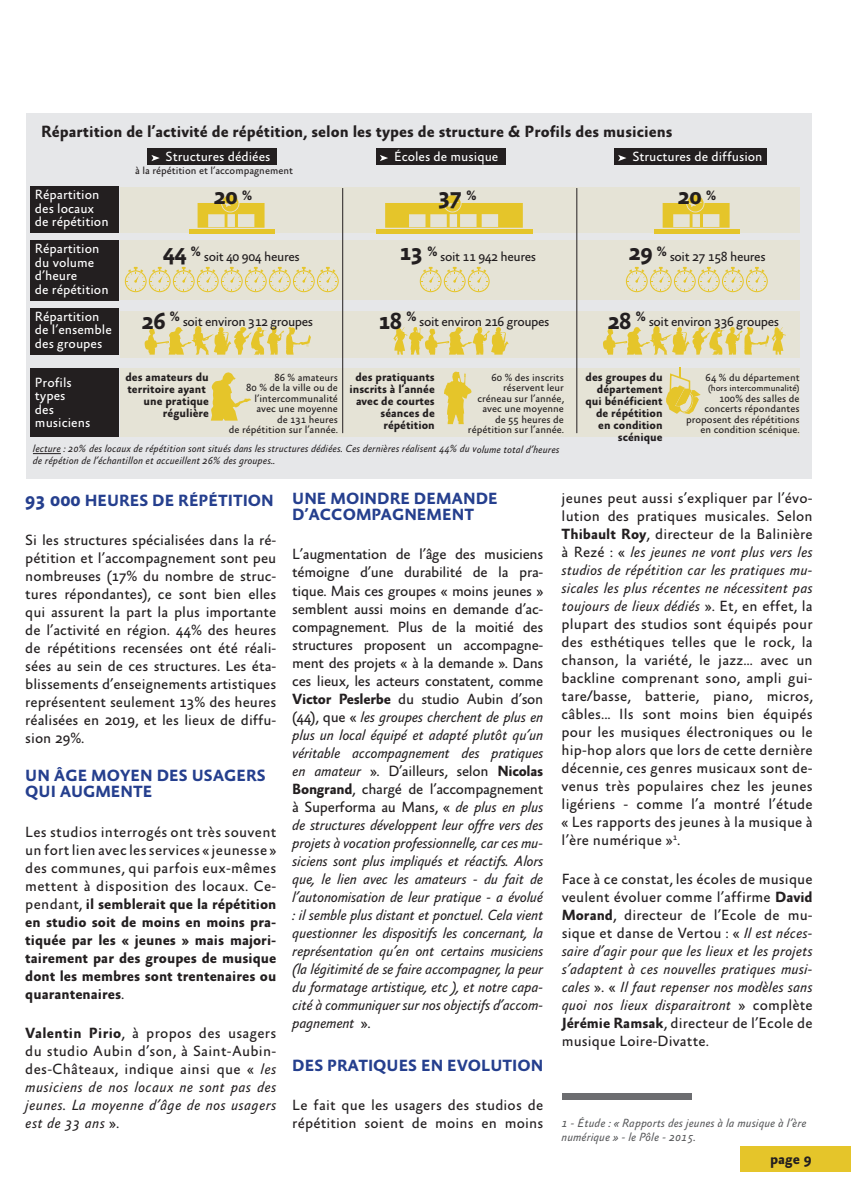
<style>
.page{position:relative;width:851px;height:1191px;background:#fff}
.page>*{position:absolute;margin:0;border:0;box-sizing:border-box;transform-origin:0 0}
.t1{font:700 23.7px "Absara Sans";color:#231f20}
.t2{font:700 16.5px/16.5px "Absara Sans";color:#253f8e}
.t3{font:700 16.5px "Absara Sans";color:#231f20}
.t4{font:15px/18px "Absara Sans";letter-spacing:.01em;color:#231f20;text-align:justify}
.t5{font:italic 15px/18px "Absara Sans";letter-spacing:-.02em;color:#231f20;text-align:justify}
.t6{font:700 15px/18px "Absara Sans";color:#231f20;text-align:justify}
.t7{font:13.5px/13.5px "Absara Sans";color:#fff}
.t8{font:13.5px "Absara Sans";letter-spacing:-.03em;color:#231f20}
.t9{font:700 12px/12px "Absara Sans";color:#231f20;text-align:right}
.t10{font:italic 12px/14.4px "Absara Sans";color:#57585a}
.t11{font:10.5px/10.5px "Absara Sans";color:#231f20;text-align:right}
.t12{font:italic 10.5px/11.9px "Absara Sans";color:#231f20}
.t13{font:9px "Absara Sans";color:#231f20}
.s1{font-weight:700;font-size:23.7px}
.s2{font-size:19.5px}
.s3{font-weight:400}
.s4{font-weight:700}
.s5{font-style:italic}
.s6{font-style:normal}
.s7{font-weight:700;font-style:normal}
</style>
<div class="page">
<div style="left:27px;top:113px;width:784px;height:365px;background:#e6e7e9"></div>
<div style="left:120px;top:187px;width:679px;height:46px;background:#e5e3d6"></div>
<div style="left:120px;top:240px;width:679px;height:59px;background:#e5e3d6"></div>
<div style="left:120px;top:311px;width:679px;height:46px;background:#e5e3d6"></div>
<div style="left:120px;top:368px;width:679px;height:68px;background:#e5e3d6"></div>
<hr style="left:576px;top:188px;width:1px;height:245px;background:#231f20">
<hr style="left:342px;top:188px;width:1px;height:245px;background:#231f20">
<div style="left:147px;top:148px;width:130px;height:16px;background:#231f20"></div>
<svg style="left:151px;top:155px;width:9px;height:6px"></svg>
<div style="left:614px;top:148px;width:152px;height:16px;background:#231f20"></div>
<svg style="left:618px;top:155px;width:8px;height:6px"></svg>
<div style="left:376px;top:148px;width:129px;height:16px;background:#231f20"></div>
<svg style="left:380px;top:155px;width:8px;height:6px"></svg>
<div style="left:30px;top:187px;width:89px;height:46px;background:#231f20"></div>
<hr style="left:654px;top:229px;width:85px;height:4px;background:#e5c52a">
<svg style="left:662px;top:195px;width:67px;height:33px"></svg>
<hr style="left:189px;top:229px;width:85px;height:4px;background:#e5c52a">
<svg style="left:197px;top:195px;width:67px;height:33px"></svg>
<hr style="left:376px;top:229px;width:156px;height:4px;background:#e5c52a">
<svg style="left:385px;top:195px;width:137px;height:33px"></svg>
<div style="left:30px;top:240px;width:89px;height:60px;background:#231f20"></div>
<svg style="left:419px;top:267px;width:70px;height:25px"></svg>
<svg style="left:125px;top:267px;width:214px;height:25px"></svg>
<svg style="left:625px;top:267px;width:142px;height:25px"></svg>
<div style="left:30px;top:308px;width:89px;height:46px;background:#231f20"></div>
<svg style="left:144px;top:326px;width:167px;height:29px"></svg>
<svg style="left:603px;top:326px;width:182px;height:29px"></svg>
<svg style="left:393px;top:327px;width:115px;height:28px"></svg>
<div style="left:30px;top:368px;width:89px;height:68px;background:#231f20"></div>
<svg style="left:211px;top:372px;width:40px;height:48px"></svg>
<svg style="left:444px;top:371px;width:27px;height:53px"></svg>
<svg style="left:666px;top:368px;width:34px;height:46px"></svg>
<svg style="left:33px;top:453px;width:28px;height:1px"></svg>
<div style="left:561px;top:1093px;width:130px;height:6px;background:#6c6d70"></div>
<div style="left:740px;top:1146px;width:110px;height:25px;background:#e5c52a"></div>
<p class="t3" style="left:41px;top:123px;width:632px">Répartition de l’activité de répétition, selon les types de structure &amp; Profils des musiciens</p>
<p class="t7" style="left:165px;top:151px;width:106px">Structures dédiées</p>
<p class="t7" style="left:394px;top:151px;width:106px">Écoles de musique</p>
<p class="t7" style="left:632px;top:151px;width:132px">Structures de diffusion</p>
<p class="t11" style="left:135px;top:165px;width:159px">à la répétition et l’accompagnement</p>
<p class="t7" style="left:35px;top:189px;width:75px">Répartition des locaux de répétition</p>
<h1 class="t1" style="left:214px;top:183px;width:40px">20 <sup>%</sup></h1>
<h1 class="t1" style="left:438px;top:183px;width:40px">37 <sup>%</sup></h1>
<h1 class="t1" style="left:677px;top:183px;width:40px">20 <sup>%</sup></h1>
<p class="t7" style="left:35px;top:242px;width:75px">Répartition du volume d’heure<br>de répétition</p>
<p class="t8" style="left:163px;top:249px;width:138px"><span class="s1">44</span> <sup>%</sup> soit 40 904 heures</p>
<p class="t8" style="left:399px;top:249px;width:138px"><span class="s1">13</span> <sup>%</sup> soit 11 942 heures</p>
<p class="t8" style="left:628px;top:249px;width:138px"><span class="s1">29</span> <sup>%</sup> soit 27 158 heures</p>
<p class="t7" style="left:35px;top:310px;width:78px">Répartition de l’ensemble des groupes</p>
<p class="t8" style="left:142px;top:314px;width:173px"><span class="s1">26</span> <sup>%</sup> soit environ 312 groupes</p>
<p class="t8" style="left:378px;top:314px;width:173px"><span class="s1">18</span> <sup>%</sup> soit environ 216 groupes</p>
<p class="t8" style="left:607px;top:314px;width:173px"><span class="s1">28</span> <sup>%</sup> soit environ 336 groupes</p>
<p class="t7" style="left:35px;top:376px;width:57px">Profils types<br>des musiciens</p>
<p class="t9" style="left:125px;top:371px;width:85px">des amateurs du territoire ayant une pratique régulière</p>
<p class="t11" style="left:229px;top:372px;width:111px">86 % amateurs<br>80 % de la ville ou de l’intercommunalité<br>avec une moyenne<br>de 131 heures<br>de répétition sur l’année.</p>
<p class="t9" style="left:349px;top:371px;width:87px">des pratiquants inscrits à l’année avec de courtes séances de répétition</p>
<p class="t11" style="left:468px;top:372px;width:97px">60 % des inscrits réservent leur créneau sur l’année, avec une moyenne<br>de 55 heures de répétition sur l’année.</p>
<p class="t9" style="left:585px;top:371px;width:79px">des groupes du département qui bénéficient de répétition en condition scénique</p>
<p class="t11" style="left:705px;top:372px;width:95px">64 % du département</p>
<p class="t13" style="left:708px;top:383px;width:93px">(hors intercommunalité)</p>
<p class="t11" style="left:686px;top:393px;width:115px">100% des salles de concerts répondantes proposent des répétitions en condition scénique.</p>
<p class="t12" style="left:33px;top:443px;width:528px">lecture : 20% des locaux de répétition sont situés dans les structures dédiées. Ces dernières réalisent 44% du volume total d’heures de répétion de l’échantillon et accueillent 26% des groupes..</p>
<p class="t2" style="left:25px;top:493px;width:250px"><span class="s2">93 000</span> HEURES DE RÉPÉTITION</p>
<p class="t4" style="left:25px;top:532px;width:252px">Si les structures spécialisées dans la ré&shy;pétition et l’accompagnement sont peu nombreuses (17% du nombre de struc&shy;tures répondantes), ce sont bien elles qui assurent la part la plus importante de l’activité en région. 44% des heures de répétitions recensées ont été réali&shy;sées au sein de ces structures. Les éta&shy;blissements d’enseignements artistiques représentent seulement 13% des heures réalisées en 2019, et les lieux de diffu&shy;sion 29%.</p>
<p class="t2" style="left:25px;top:768px;width:242px">UN ÂGE MOYEN DES USAGERS<br>QUI AUGMENTE</p>
<p class="t6" style="left:25px;top:823px;width:252px"><span class="s3">Les studios interrogés ont très souvent un fort lien avec les services « jeunesse » des communes, qui parfois eux-mêmes mettent à disposition des locaux. Ce&shy;pendant,</span> il semblerait que la répétition en studio soit de moins en moins pra&shy;tiquée par les « jeunes » mais majori&shy;tairement par des groupes de musique dont les membres sont trentenaires ou quarantenaires<span class="s3">.</span></p>
<p class="t4" style="left:25px;top:1024px;width:252px"><span class="s4">Valentin Pirio</span>, à propos des usagers du studio Aubin d’son, à Saint-Aubin&shy;des-Châteaux, indique ainsi que « <span class="s5">les musiciens de nos locaux ne sont pas des jeunes. La moyenne d’âge de nos usagers est de 33 ans</span> ».</p>
<p class="t4" style="left:561px;top:489px;width:252px">jeunes peut aussi s’expliquer par l’évo&shy;lution des pratiques musicales. Selon <span class="s4">Thibault Roy</span>, directeur de la Balinière à Rezé : « <span class="s5">les jeunes ne vont plus vers les studios de répétition car les pratiques mu&shy;sicales les plus récentes ne nécessitent pas toujours de lieux dédiés</span> ». Et, en effet, la plupart des studios sont équipés pour des esthétiques telles que le rock, la chanson, la variété, le jazz… avec un backline comprenant sono, ampli gui&shy;tare/basse, batterie, piano, micros, câbles... Ils sont moins bien équipés pour les musiques électroniques ou le hip-hop alors que lors de cette dernière décennie, ces genres musicaux sont de&shy;venus très populaires chez les jeunes ligériens - comme l’a montré l’étude « Les rapports des jeunes à la musique à l’ère numérique »<sup>1</sup>.</p>
<p class="t4" style="left:561px;top:870px;width:252px">Face à ce constat, les écoles de musique veulent évoluer comme l’affirme <span class="s4">David Morand</span>, directeur de l’Ecole de mu&shy;sique et danse de Vertou : « <span class="s5">Il est néces&shy;saire d’agir pour que les lieux et les projets s’adaptent à ces nouvelles pratiques musi&shy;cales</span> ». « <span class="s5">Il faut repenser nos modèles sans quoi nos lieux disparaitront</span> » complète <span class="s4">Jérémie Ramsak</span>, directeur de l’Ecole de musique Loire-Divatte.</p>
<p class="t2" style="left:292px;top:491px;width:207px">UNE MOINDRE DEMANDE<br>D’ACCOMPAGNEMENT</p>
<p class="t5" style="left:292px;top:546px;width:252px"><span class="s6">L’augmentation de l’âge des musiciens témoigne d’une durabilité de la pra&shy;tique. Mais ces groupes « moins jeunes » semblent aussi moins en demande d’ac&shy;compagnement. Plus de la moitié des structures proposent un accompagne&shy;ment des projets « à la demande ». Dans ces lieux, les acteurs constatent, comme </span><span class="s7">Victor Peslerbe</span> <span class="s6">du studio Aubin d’son (44), que «</span> les groupes cherchent de plus en plus un local équipé et adapté plutôt qu’un véritable accompagnement des pratiques en amateur <span class="s6">». D’ailleurs, selon</span> <span class="s7">Nicolas Bongrand</span><span class="s6">, chargé de l’accompagnement à Superforma au Mans, «</span> de plus en plus de structures développent leur offre vers des projets à vocation professionnelle, car ces mu&shy;siciens sont plus impliqués et réactifs. Alors que, le lien avec les amateurs - du fait de l’autonomisation de leur pratique - a évolué : il semble plus distant et ponctuel. Cela vient questionner les dispositifs les concernant, la représentation qu’en ont certains musiciens (la légitimité de se faire accompagner, la peur du formatage artistique, etc ), et notre capa&shy;cité à communiquer sur nos objectifs d’accom&shy;pagnement <span class="s6">».</span></p>
<p class="t2" style="left:292px;top:1057px;width:252px">DES PRATIQUES EN EVOLUTION</p>
<p class="t4" style="left:292px;top:1096px;width:252px">Le fait que les usagers des studios de répétition soient de moins en moins</p>
<p class="t10" style="left:561px;top:1116px;width:246px">1 - Étude : « Rapports des jeunes à la musique à l’ère numérique » - le Pôle - 2015.</p>
<p class="t6" style="left:770px;top:1151px;width:43px">page 9</p>
</div>
